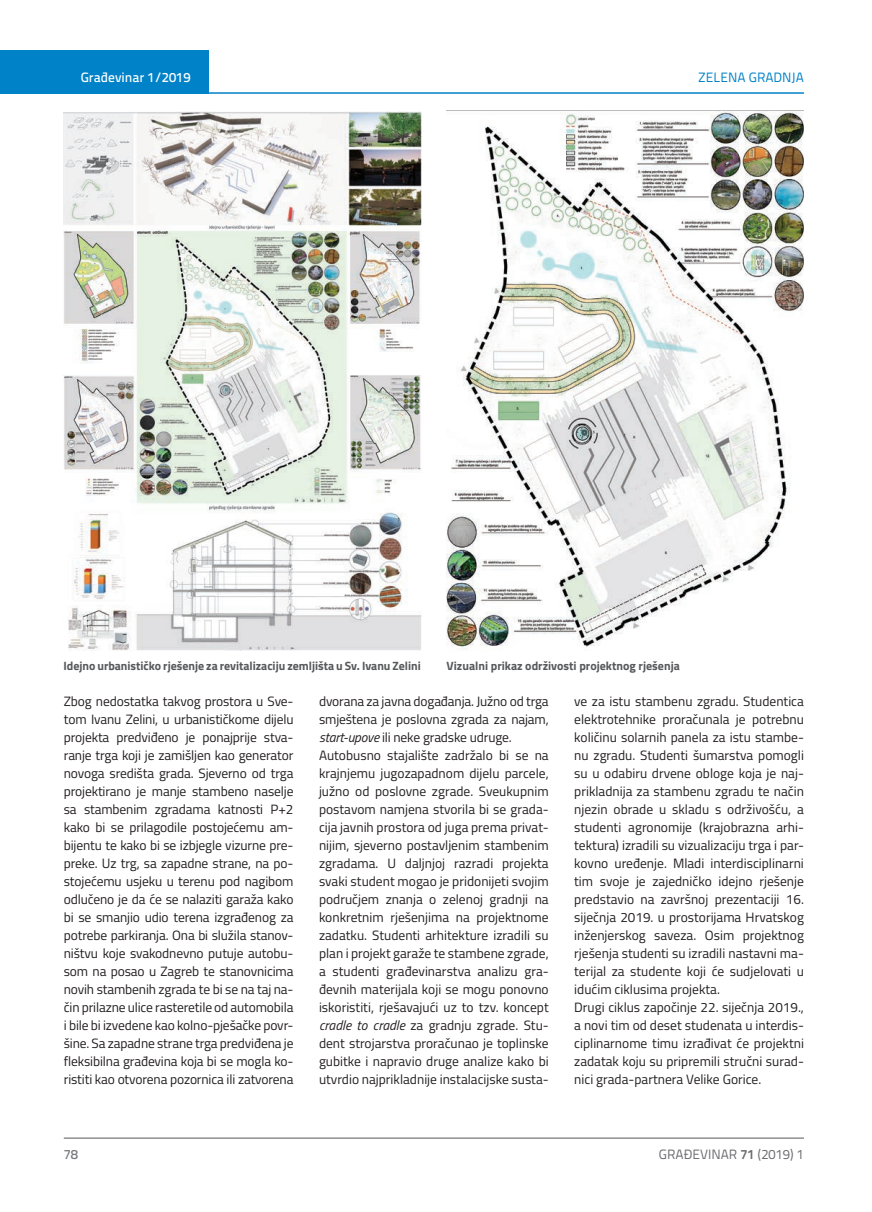
<style>
.page{position:relative;width:872px;height:1212px;background:#fff}
.page>*{position:absolute;margin:0;border:0;box-sizing:border-box;transform-origin:0 0}
.t1{font:13.5px/18px "Titillium";color:#231f20}
.t2{font:13.5px "Titillium Text 22 L";color:#6c6d70}
.t3{font:500 13.5px "Titillium Text 22 L";color:#fff}
.t4{font:13.5px "Titillium Text 22 L";color:#0082c8}
.t5{font:500 13.5px "Titillium Text 22 L";color:#787a7d}
.t6{font:700 12px "Titillium";color:#57585a}
.s1{font-style:italic}
.s2{font-weight:700}
</style>
<div class="page">
<div style="left:0;top:50px;width:208px;height:44px;background:#0082c8"></div>
<hr style="left:0;top:92px;width:804px;height:2px;background:#0082c8">
<hr style="left:64px;top:1138px;width:740px;height:1px;background:#57585a">
<img style="left:64px;top:112px;width:357px;height:539px">
<img style="left:446px;top:111px;width:358px;height:539px">
<p class="t3" style="left:81px;top:67px;width:111px">Građevinar 1/2019</p>
<p class="t4" style="left:698px;top:68px;width:107px">ZELENA GRADNJA</p>
<p class="t6" style="left:63px;top:657px;width:359px">Idejno urbanističko rješenje za revitalizaciju zemljišta u Sv. Ivanu Zelini</p>
<p class="t6" style="left:446px;top:657px;width:235px">Vizualni prikaz održivosti projektnog rješenja</p>
<p class="t1" style="left:64px;top:692px;width:231px;text-align:justify">Zbog nedostatka takvog prostora u Sve&shy;tom Ivanu Zelini, u urbanističkome dijelu projekta predviđeno je ponajprije stva&shy;ranje trga koji je zamišljen kao generator novoga središta grada. Sjeverno od trga projektirano je manje stambeno naselje sa stambenim zgradama katnosti P+2 kako bi se prilagodile postojećemu am&shy;bijentu te kako bi se izbjegle vizurne pre&shy;preke. Uz trg, sa zapadne strane, na po&shy;stojećemu usjeku u terenu pod nagibom odlučeno je da će se nalaziti garaža kako bi se smanjio udio terena izgrađenog za potrebe parkiranja. Ona bi služila stanov&shy;ništvu koje svakodnevno putuje autobu&shy;som na posao u Zagreb te stanovnicima novih stambenih zgrada te bi se na taj na&shy;čin prilazne ulice rasteretile od automobila i bile bi izvedene kao kolno-pješačke povr&shy;šine. Sa zapadne strane trga predviđena je fleksibilna građevina koja bi se mogla ko&shy;ristiti kao otvorena pozornica ili zatvorena</p>
<p class="t1" style="left:319px;top:692px;width:231px">dvorana za javna događanja. Južno od trga smještena je poslovna zgrada za najam, <span class="s1">start-upove</span> ili neke gradske udruge.<br>Autobusno stajalište zadržalo bi se na krajnjemu jugozapadnom dijelu parcele, južno od poslovne zgrade. Sveukupnim postavom namjena stvorila bi se grada&shy;cija javnih prostora od juga prema privat&shy;nijim, sjeverno postavljenim stambenim zgradama. U daljnjoj razradi projekta svaki student mogao je pridonijeti svojim područjem znanja o zelenoj gradnji na konkretnim rješenjima na projektnome zadatku. Studenti arhitekture izradili su plan i projekt garaže te stambene zgrade, a studenti građevinarstva analizu gra&shy;đevnih materijala koji se mogu ponovno iskoristiti, rješavajući uz to tzv. koncept <span class="s1">cradle to cradle</span> za gradnju zgrade. Stu&shy;dent strojarstva proračunao je toplinske gubitke i napravio druge analize kako bi utvrdio najprikladnije instalacijske susta-</p>
<p class="t1" style="left:574px;top:691px;width:231px">ve za istu stambenu zgradu. Studentica elektrotehnike proračunala je potrebnu količinu solarnih panela za istu stambe&shy;nu zgradu. Studenti šumarstva pomogli su u odabiru drvene obloge koja je naj&shy;prikladnija za stambenu zgradu te način njezin obrade u skladu s održivošću, a studenti agronomije (krajobrazna arhi&shy;tektura) izradili su vizualizaciju trga i par&shy;kovno uređenje. Mladi interdisciplinarni tim svoje je zajedničko idejno rješenje predstavio na završnoj prezentaciji 16. siječnja 2019. u prostorijama Hrvatskog inženjerskog saveza. Osim projektnog rješenja studenti su izradili nastavni ma&shy;terijal za studente koji će sudjelovati u idućim ciklusima projekta.<br>Drugi ciklus započinje 22. siječnja 2019., a novi tim od deset studenata u interdis&shy;ciplinarnome timu izrađivat će projektni zadatak koju su pripremili stručni surad&shy;nici grada-partnera Velike Gorice.</p>
<p class="t5" style="left:64px;top:1144px;width:16px">78</p>
<p class="t2" style="left:659px;top:1144px;width:146px">GRAĐEVINAR <span class="s2">71</span> (2019) 1</p>
</div>
